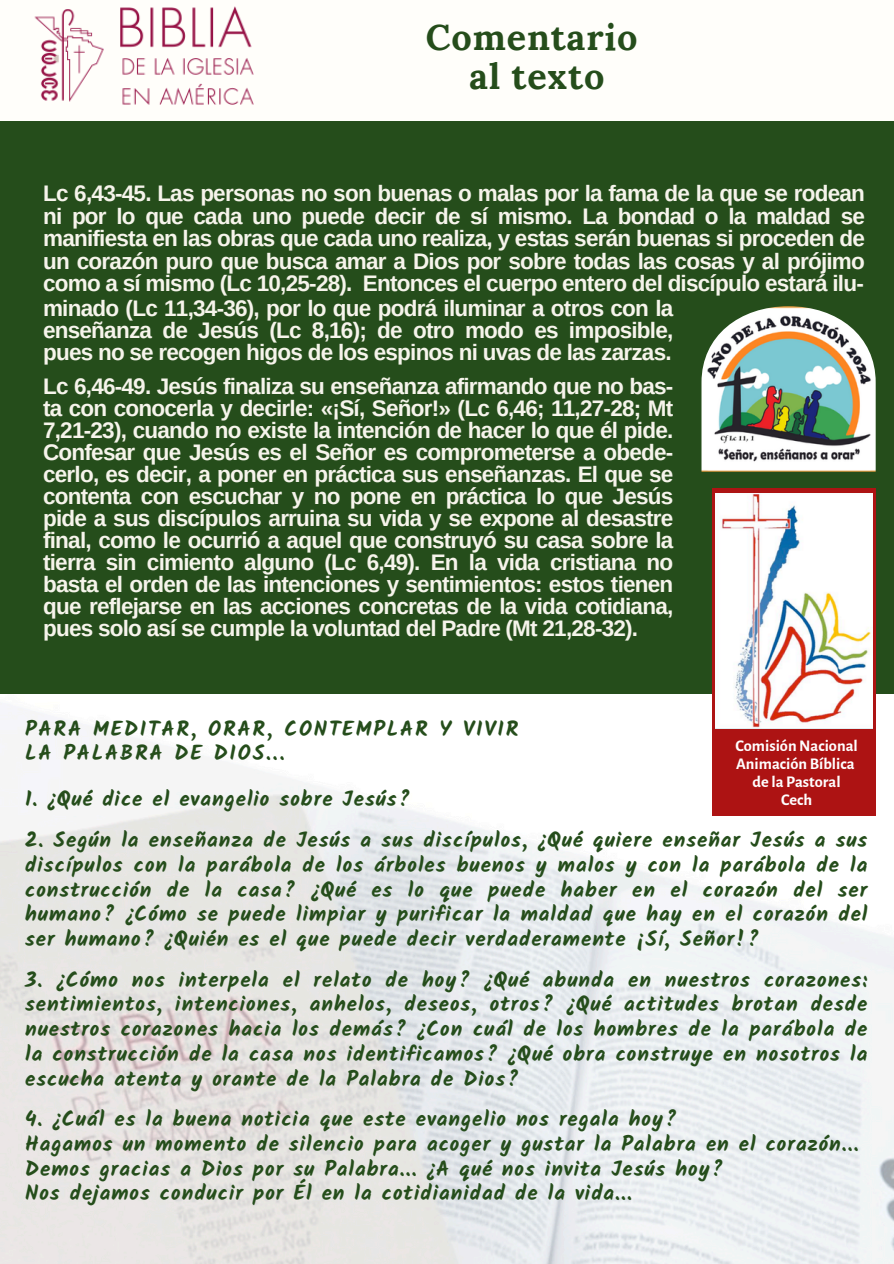
<style>
.page{position:relative;width:894px;height:1264px;background:#fff}
.page>*{position:absolute;margin:0;border:0;box-sizing:border-box;transform-origin:0 0}
.t1{font:700 36px/38.2px "Lora";letter-spacing:.025em;color:#254d1b;text-align:center}
.t2{font:700 22.5px/22px "Arimo";letter-spacing:-.035em;color:#f6f4eb;text-align:justify}
.t3{font:700 21px/24.8px "Kalam";letter-spacing:.045em;color:#254d1b;text-align:justify}
.t4{font:700 21px/24.8px "Kalam";letter-spacing:.085em;color:#254d1b}
.t5{font:700 16.35px "Alegreya Sans";color:#fff}
</style>
<div class="page">
<div style="left:0;top:0;width:893px;height:1263px;background:#fffefa"></div>
<img style="left:0;top:694px;width:893px;height:569px">
<div style="left:0;top:121px;width:893px;height:573px;background:#254d1b"></div>
<img style="left:34px;top:6px;width:220px;height:99px">
<div style="left:712px;top:728px;width:163px;height:87px;background:#ad1313"></div>
<svg style="left:712px;top:488px;width:163px;height:240px;background:#bc3f3f"></svg>
<img style="left:715px;top:493px;width:156px;height:235px">
<img style="left:701px;top:306px;width:174px;height:165px">
<p class="t1" style="left:425px;top:18px;width:213px">Comentario al texto</p>
<p class="t2" style="left:43px;top:182px;width:823px;line-height:22.5px">Lc 6,43-45. Las personas no son buenas o malas por la fama de la que se rodean ni por lo que cada uno puede decir de sí mismo. La bondad o la maldad se manifiesta en las obras que cada uno realiza, y estas serán buenas si proceden de un corazón puro que busca amar a Dios por sobre todas las cosas y al prójimo como a sí mismo (Lc 10,25-28). Entonces el cuerpo entero del discípulo estará ilu-</p>
<p class="t2" style="left:43px;top:297px;width:631px">minado (Lc 11,34-36), por lo que podrá iluminar a otros con la enseñanza de Jesús (Lc 8,16); de otro modo es imposible, pues no se recogen higos de los espinos ni uvas de las zarzas.</p>
<p class="t2" style="left:43px;top:375px;width:631px">Lc 6,46-49. Jesús finaliza su enseñanza afirmando que no bas&shy;ta con conocerla y decirle: «¡Sí, Señor!» (Lc 6,46; 11,27-28; Mt 7,21-23), cuando no existe la intención de hacer lo que él pide.<br>Confesar que Jesús es el Señor es comprometerse a obede&shy;cerlo, es decir, a poner en práctica sus enseñanzas. El que se contenta con escuchar y no pone en práctica lo que Jesús pide a sus discípulos arruina su vida y se expone al desastre final, como le ocurrió a aquel que construyó su casa sobre la tierra sin cimiento alguno (Lc 6,49). En la vida cristiana no basta el orden de las intenciones y sentimientos: estos tienen que reflejarse en las acciones concretas de la vida cotidiana, pues solo así se cumple la voluntad del Padre (Mt 21,28-32).</p>
<p class="t4" style="left:25px;top:716px;width:494px">PARA MEDITAR, ORAR, CONTEMPLAR Y VIVIR<br>LA PALABRA DE DIOS...</p>
<p class="t3" style="left:25px;top:786px;width:386px">1. ¿Qué dice el evangelio sobre Jesús?</p>
<p class="t3" style="left:25px;top:827px;width:843px">2. Según la enseñanza de Jesús a sus discípulos, ¿Qué quiere enseñar Jesús a sus discípulos con la parábola de los árboles buenos y malos y con la parábola de la construcción de la casa? ¿Qué es lo que puede haber en el corazón del ser humano? ¿Cómo se puede limpiar y purificar la maldad que hay en el corazón del ser humano? ¿Quién es el que puede decir verdaderamente ¡Sí, Señor!?</p>
<p class="t3" style="left:25px;top:966px;width:843px">3. ¿Cómo nos interpela el relato de hoy? ¿Qué abunda en nuestros corazones: sentimientos, intenciones, anhelos, deseos, otros? ¿Qué actitudes brotan desde nuestros corazones hacia los demás? ¿Con cuál de los hombres de la parábola de la construcción de la casa nos identificamos? ¿Qué obra construye en nosotros la escucha atenta y orante de la Palabra de Dios?</p>
<p class="t3" style="left:25px;top:1106px;width:834px;text-align:left">4. ¿Cuál es la buena noticia que este evangelio nos regala hoy?<br>Hagamos un momento de silencio para acoger y gustar la Palabra en el corazón...<br>Demos gracias a Dios por su Palabra... ¿A qué nos invita Jesús hoy?<br>Nos dejamos conducir por Él en la cotidianidad de la vida...</p>
<h3 class="t5" style="left:735px;top:737px;width:124px">ComisiónNacional</h3>
<p class="t5" style="left:736px;top:755px;width:120px">Animación Bíblica</p>
<h3 class="t5" style="left:752px;top:773px;width:89px">de la Pastoral</h3>
<h3 class="t5" style="left:780px;top:791px;width:33px">Cech</h3>
</div>
